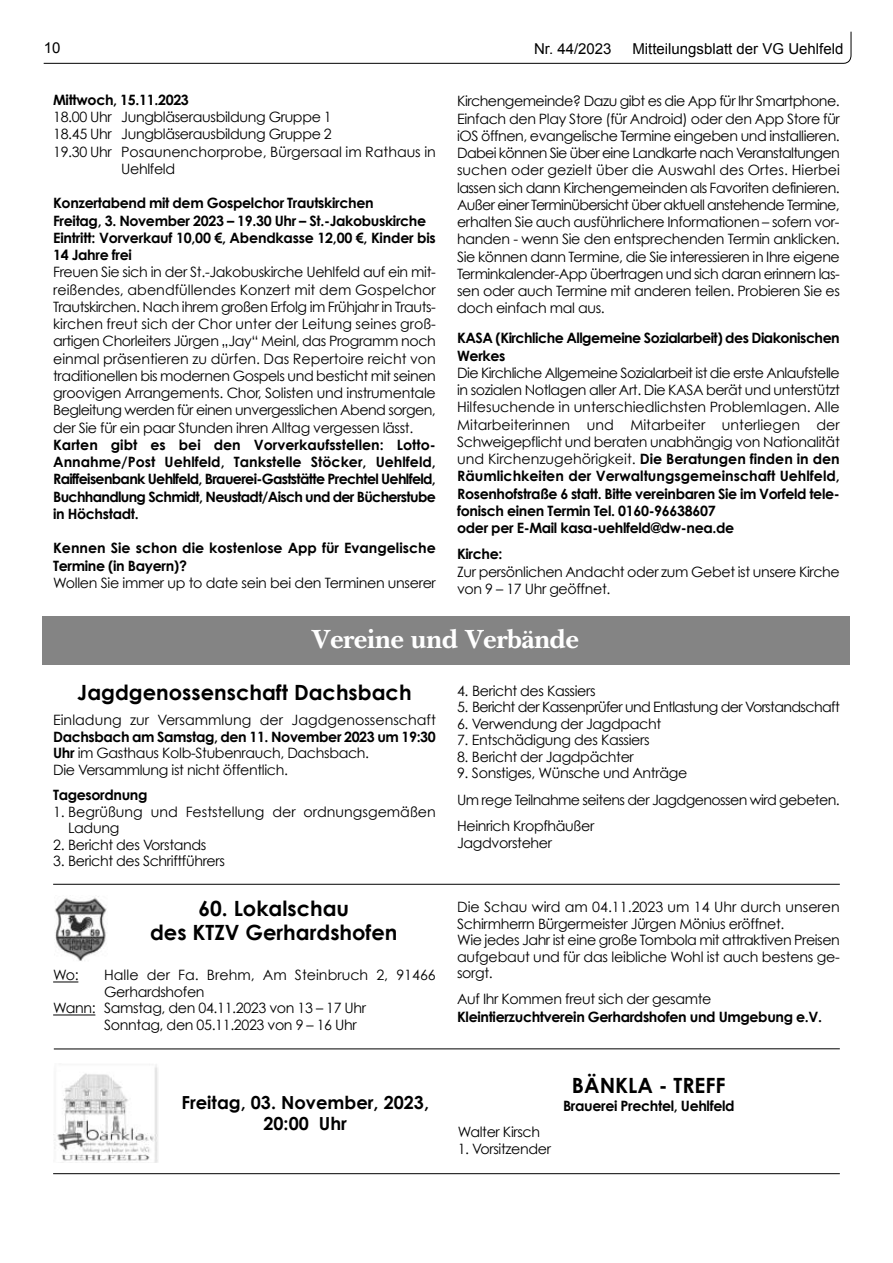
<style>
.page{position:relative;width:893px;height:1263px;background:#fff}
.page>*{position:absolute;margin:0;border:0;box-sizing:border-box;transform-origin:0 0}
.t1{font:700 27px "Baskerville BT";letter-spacing:-.025em;color:#fff}
.t2{font:700 21px/24px "Century Gothic";color:#000;text-align:center}
.t3{font:700 18px/21px "Century Gothic";color:#000;text-align:center}
.t4{font:15px "Arial";color:#000}
.t5{font:14.25px/17.2px "Century Gothic";letter-spacing:-.025em;color:#000}
.t6{font:700 14.25px/17.2px "Century Gothic";letter-spacing:-.025em;color:#000}
.t7{font:14.25px/16.5px "Century Gothic";color:#000}
.t8{font:700 14.25px/17.2px "Century Gothic";color:#000}
.t9{font:14.25px "Century Gothic";letter-spacing:-.045em;color:#000}
.t10{font:14.25px "Century Gothic";letter-spacing:-.005em;color:#000}
.s1{font-weight:700}
</style>
<div class="page">
<svg style="left:43px;top:31px;width:809px;height:33px"></svg>
<hr style="left:53px;top:1173px;width:787px;height:1px;background:#000">
<div style="left:42px;top:616px;width:808px;height:49px;background:#848484"></div>
<svg style="left:53px;top:981px;width:25px;height:1px"></svg>
<hr style="left:53px;top:1014px;width:42px;height:1px;background:#000">
<img style="left:55px;top:896px;width:52px;height:65px">
<hr style="left:53px;top:884px;width:787px;height:1px;background:#000">
<img style="left:54px;top:1064px;width:104px;height:98px">
<hr style="left:54px;top:1048px;width:786px;height:1px;background:#000">
<p class="t4" style="left:44px;top:42px;width:18px">10</p>
<p class="t4" style="left:534px;top:43px;width:79px">Nr. 44/2023</p>
<p class="t4" style="left:632px;top:43px;width:212px">Mitteilungsblatt der VG Uehlfeld</p>
<p class="t6" style="left:53px;top:92px;width:137px">Mittwoch, 15.11.2023</p>
<p class="t5" style="left:53px;top:109px;width:280px">18.00 Uhr Jungbl‰serausbildung Gruppe 1</p>
<p class="t5" style="left:53px;top:127px;width:280px">18.45 Uhr Jungbl‰serausbildung Gruppe 2</p>
<p class="t10" style="left:53px;top:145px;width:384px">19.30 Uhr Posaunenchorprobe, B¸rgersaal im Rathaus in</p>
<p class="t5" style="left:121px;top:161px;width:55px">Uehlfeld</p>
<p class="t6" style="left:53px;top:196px;width:384px">Konzertabend mit dem Gospelchor Trautskirchen<br>Freitag, 3. November 2023 ñ 19.30 Uhr ñ St.-Jakobuskirche Eintritt: Vorverkauf 10,00 Ä, Abendkasse 12,00 Ä, Kinder bis 14 Jahre frei</p>
<p class="t5" style="left:53px;top:265px;width:384px;text-align:justify">Freuen Sie sich in der St.-Jakobuskirche Uehlfeld auf ein mit&shy;reiflendes, abendf¸llendes Konzert mit dem Gospelchor Trautskirchen. Nach ihrem groflen Erfolg im Fr¸hjahr in Trauts&shy;kirchen freut sich der Chor unter der Leitung seines grofl&shy;artigen Chorleiters J¸rgen ÑJayì Meinl, das Programm noch einmal pr‰sentieren zu d¸rfen. Das Repertoire reicht von traditionellen bis modernen Gospels und besticht mit seinen groovigen Arrangements. Chor, Solisten und instrumentale Begleitung werden f¸r einen unvergesslichen Abend sorgen, der Sie f¸r ein paar Stunden ihren Alltag vergessen l‰sst.</p>
<p class="t6" style="left:53px;top:437px;width:384px;text-align:justify">Karten gibt es bei den Vorverkaufsstellen: Lotto-Annahme/Post Uehlfeld, Tankstelle Stˆcker, Uehlfeld, Raiffeisenbank Uehlfeld, Brauerei-Gastst‰tte Prechtel Uehlfeld, Buchhandlung Schmidt, Neustadt/Aisch und der B¸cherstube in Hˆchstadt.</p>
<p class="t8" style="left:53px;top:541px;width:384px">Kennen Sie schon die kostenlose App f¸r Evangelische<br>Termine (in Bayern)?</p>
<p class="t5" style="left:53px;top:575px;width:384px">Wollen Sie immer up to date sein bei den Terminen unserer</p>
<p class="t5" style="left:457px;top:94px;width:384px;text-align:justify">Kirchengemeinde? Dazu gibt es die App f¸r Ihr Smartphone.<br>Einfach den Play Store (f¸r Android) oder den App Store f¸r iOS ˆffnen, evangelische Termine eingeben und installieren.<br>Dabei kˆnnen Sie ¸ber eine Landkarte nach Veranstaltungen suchen oder gezielt ¸ber die Auswahl des Ortes. Hierbei lassen sich dann Kirchengemeinden als Favoriten definieren.<br>Aufler einer Termin¸bersicht ¸ber aktuell anstehende Termine, erhalten Sie auch ausf¸hrlichere Informationen ñ sofern vor&shy;handen - wenn Sie den entsprechenden Termin anklicken.<br>Sie kˆnnen dann Termine, die Sie interessieren in Ihre eigene Terminkalender-App ¸bertragen und sich daran erinnern las&shy;sen oder auch Termine mit anderen teilen. Probieren Sie es doch einfach mal aus.</p>
<p class="t6" style="left:457px;top:331px;width:384px">KASA (Kirchliche Allgemeine Sozialarbeit) des Diakonischen<br>Werkes</p>
<p class="t5" style="left:457px;top:365px;width:384px">Die Kirchliche Allgemeine Sozialarbeit ist die erste Anlaufstelle in sozialen Notlagen aller Art. Die KASA ber‰t und unterst¸tzt Hilfesuchende in unterschiedlichsten Problemlagen. Alle Mitarbeiterinnen und Mitarbeiter unterliegen der Schweigepflicht und beraten unabh‰ngig von Nationalit‰t und Kirchenzugehˆrigkeit. <span class="s1">Die Beratungen finden in den R‰umlichkeiten der Verwaltungsgemeinschaft Uehlfeld, Rosenhofstrafle 6 statt. Bitte vereinbaren Sie im Vorfeld tele&shy;fonisch einen Termin Tel. 0160-96638607<br>oder per E-Mail kasa-uehlfeld@dw-nea.de</span></p>
<p class="t6" style="left:457px;top:547px;width:47px">Kirche:</p>
<p class="t5" style="left:457px;top:564px;width:384px">Zur persˆnlichen Andacht oder zum Gebet ist unsere Kirche von 9 ñ 17 Uhr geˆffnet.</p>
<h1 class="t1" style="left:312px;top:629px;width:269px">Vereine und Verbände</h1>
<h2 class="t2" style="left:77px;top:682px;width:336px">Jagdgenossenschaft Dachsbach</h2>
<p class="t7" style="left:53px;top:713px;width:384px">Einladung zur Versammlung der Jagdgenossenschaft</p>
<p class="t5" style="left:53px;top:729px;width:384px;line-height:16.5px"><span class="s1">Dachsbach am Samstag, den 11. November 2023 um 19:30<br>Uhr</span> im Gasthaus Kolb-Stubenrauch, Dachsbach.<br>Die Versammlung ist nicht ˆffentlich.</p>
<p class="t6" style="left:53px;top:787px;width:96px">Tagesordnung</p>
<p class="t7" style="left:68px;top:804px;width:369px;text-indent:-15px">1. Begr¸flung und Feststellung der ordnungsgem‰flen<br>Ladung</p>
<p class="t5" style="left:53px;top:837px;width:155px">2. Bericht des Vorstands</p>
<p class="t5" style="left:53px;top:853px;width:173px">3. Bericht des Schriftf¸hrers</p>
<p class="t5" style="left:457px;top:683px;width:140px">4. Bericht des Kassiers</p>
<p class="t9" style="left:457px;top:701px;width:384px">5. Bericht der Kassenpr¸fer und Entlastung der Vorstandschaft</p>
<p class="t5" style="left:457px;top:716px;width:206px">6. Verwendung der Jagdpacht</p>
<p class="t5" style="left:457px;top:732px;width:194px">7. Entsch‰digung des Kassiers</p>
<p class="t5" style="left:457px;top:749px;width:178px">8. Bericht der Jagdp‰chter</p>
<p class="t5" style="left:457px;top:761px;width:384px;line-height:26.2px">9. Sonstiges, W¸nsche und Antr‰ge<br>Um rege Teilnahme seitens der Jagdgenossen wird gebeten.<br>Heinrich Kropfh‰ufler</p>
<p class="t5" style="left:457px;top:835px;width:97px">Jagdvorsteher</p>
<h2 class="t2" style="left:150px;top:898px;width:249px">60. Lokalschau<br>des KTZV Gerhardshofen</h2>
<p class="t5" style="left:53px;top:968px;width:27px">Wo:</p>
<p class="t7" style="left:104px;top:968px;width:333px">Halle der Fa. Brehm, Am Steinbruch 2, 91466</p>
<p class="t5" style="left:104px;top:984px;width:102px">Gerhardshofen</p>
<p class="t5" style="left:53px;top:1001px;width:315px">Wann: Samstag, den 04.11.2023 von 13 ñ 17 Uhr</p>
<p class="t5" style="left:104px;top:1017px;width:254px">Sonntag, den 05.11.2023 von 9 ñ 16 Uhr</p>
<p class="t3" style="left:181px;top:1094px;width:249px">Freitag, 03. November, 2023,<br>20:00 Uhr</p>
<p class="t5" style="left:457px;top:900px;width:384px;line-height:16.5px">Die Schau wird am 04.11.2023 um 14 Uhr durch unseren Schirmherrn B¸rgermeister J¸rgen Mˆnius erˆffnet.<br>Wie jedes Jahr ist eine grofle Tombola mit attraktiven Preisen aufgebaut und f¸r das leibliche Wohl ist auch bestens ge&shy;sorgt.</p>
<p class="t5" style="left:457px;top:992px;width:256px">Auf Ihr Kommen freut sich der gesamte</p>
<p class="t6" style="left:457px;top:1009px;width:367px">Kleintierzuchtverein Gerhardshofen und Umgebung e.V.</p>
<p class="t5" style="left:458px;top:1124px;width:84px">Walter Kirsch</p>
<p class="t5" style="left:458px;top:1141px;width:95px">1. Vorsitzender</p>
<h2 class="t2" style="left:572px;top:1075px;width:155px">BƒNKLA - TREFF</h2>
<p class="t6" style="left:563px;top:1098px;width:173px">Brauerei Prechtel, Uehlfeld</p>
</div>
